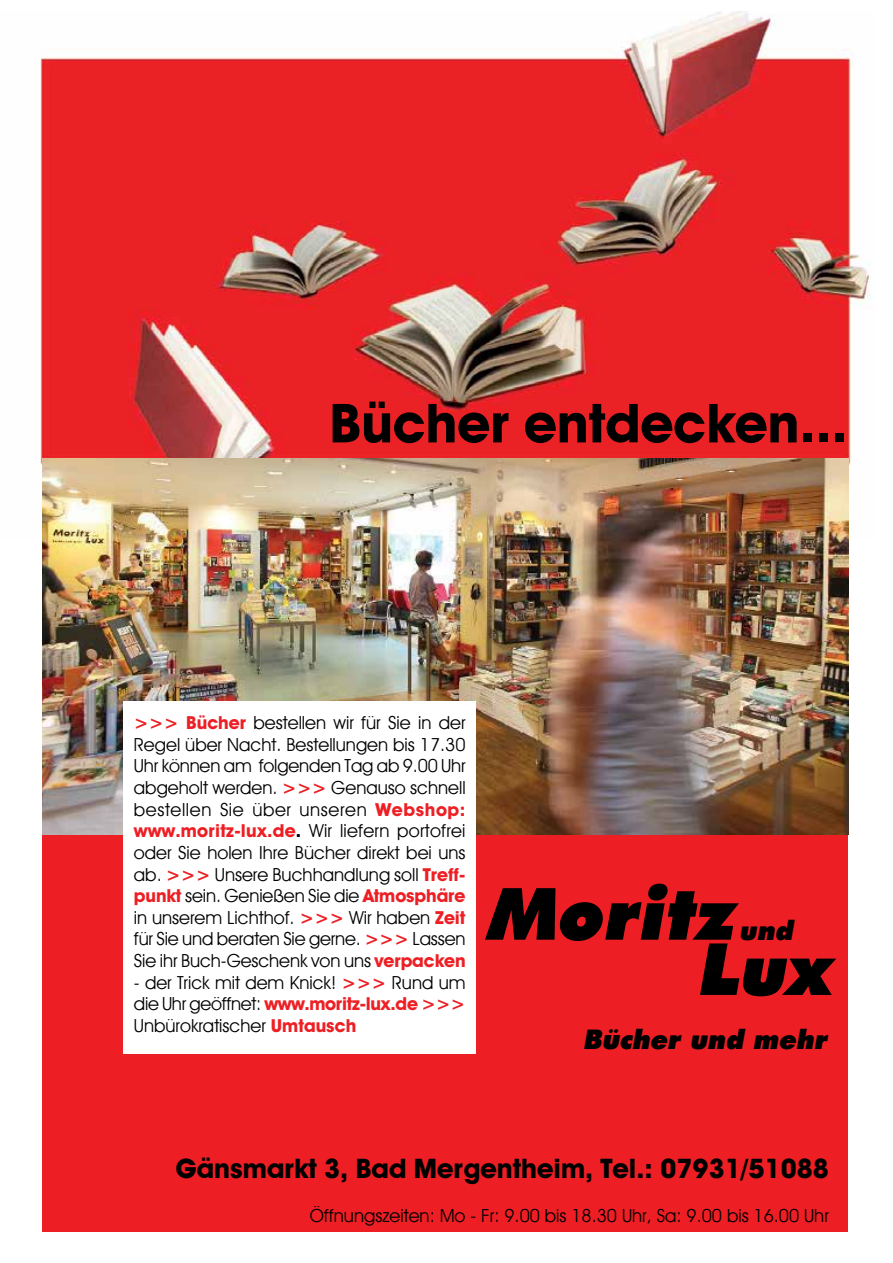
<style>
.page{position:relative;width:893px;height:1263px;background:#fff}
.page>*{position:absolute;margin:0;border:0;box-sizing:border-box;transform-origin:0 0}
.t1{font:italic 72px "Futuri Extra Bold SWFTE";color:#000}
.t2{font:54px "Avant Guard Bold SWFTE";color:#000}
.t3{font:27px "Avant Guard Bold SWFTE";color:#000}
.t4{font:italic 27px "Futuri Extra Bold SWFTE";color:#000}
.t5{font:18px/21.6px "Avant Guard Regular SWFTE";color:#000;text-align:justify}
.s1{font-family:"Avant Guard Bold SWFTE";color:#ed1f24}
.s2{font-family:"Avant Guard Bold SWFTE"}
</style>
<div class="page">
<div style="left:43px;top:832px;width:805px;height:400px;background:#ed1f24"></div>
<img style="left:40px;top:12px;width:831px;height:527px">
<img style="left:43px;top:458px;width:805px;height:376px">
<div style="left:123px;top:701px;width:353px;height:352px;background:#fff"></div>
<p class="t2" style="left:330px;top:390px;width:519px">Bücher entdecken...</p>
<p class="t5" style="left:134px;top:712px;width:333px"><span class="s1">&gt;&gt;&gt; Bücher</span> bestellen wir für Sie in der Regel über Nacht. Bestellungen bis 17.30<br>Uhr können am folgenden Tag ab 9.00 Uhr abgeholt werden. <span class="s1">&gt;&gt;&gt;</span> Genauso schnell bestellen Sie über unseren <span class="s1">Webshop: www.moritz-lux.de</span><span class="s2">.</span> Wir liefern portofrei oder Sie holen Ihre Bücher direkt bei uns ab. <span class="s1">&gt;&gt;&gt;</span> Unsere Buchhandlung soll <span class="s1">Treff&shy;punkt</span> sein. Genießen Sie die <span class="s1">Atmosphäre </span>in unserem Lichthof. <span class="s1">&gt;&gt;&gt;</span> Wir haben <span class="s1">Zeit </span>für Sie und beraten Sie gerne. <span class="s1">&gt;&gt;&gt;</span> Lassen Sie ihr Buch-Geschenk von uns <span class="s1">verpacken</span></p>
<p class="t5" style="left:134px;top:971px;width:333px">- der Trick mit dem Knick! <span class="s1">&gt;&gt;&gt;</span> Rund um die Uhr geöffnet: <span class="s1">www.moritz-lux.de &gt;&gt;&gt; </span>Unbürokratischer <span class="s1">Umtausch</span></p>
<p class="t1" style="left:485px;top:862px;width:265px">Moritz</p>
<p class="t4" style="left:739px;top:911px;width:62px">und</p>
<p class="t1" style="left:695px;top:917px;width:152px">Lux</p>
<p class="t4" style="left:583px;top:1019px;width:252px">Bücher und mehr</p>
<p class="t3" style="left:176px;top:1152px;width:655px">Gänsmarkt 3, Bad Mergentheim, Tel.: 07931/51088</p>
<p class="t5" style="left:310px;top:1204px;width:521px">Öffnungszeiten: Mo - Fr: 9.00 bis 18.30 Uhr, Sa: 9.00 bis 16.00 Uhr</p>
</div>
